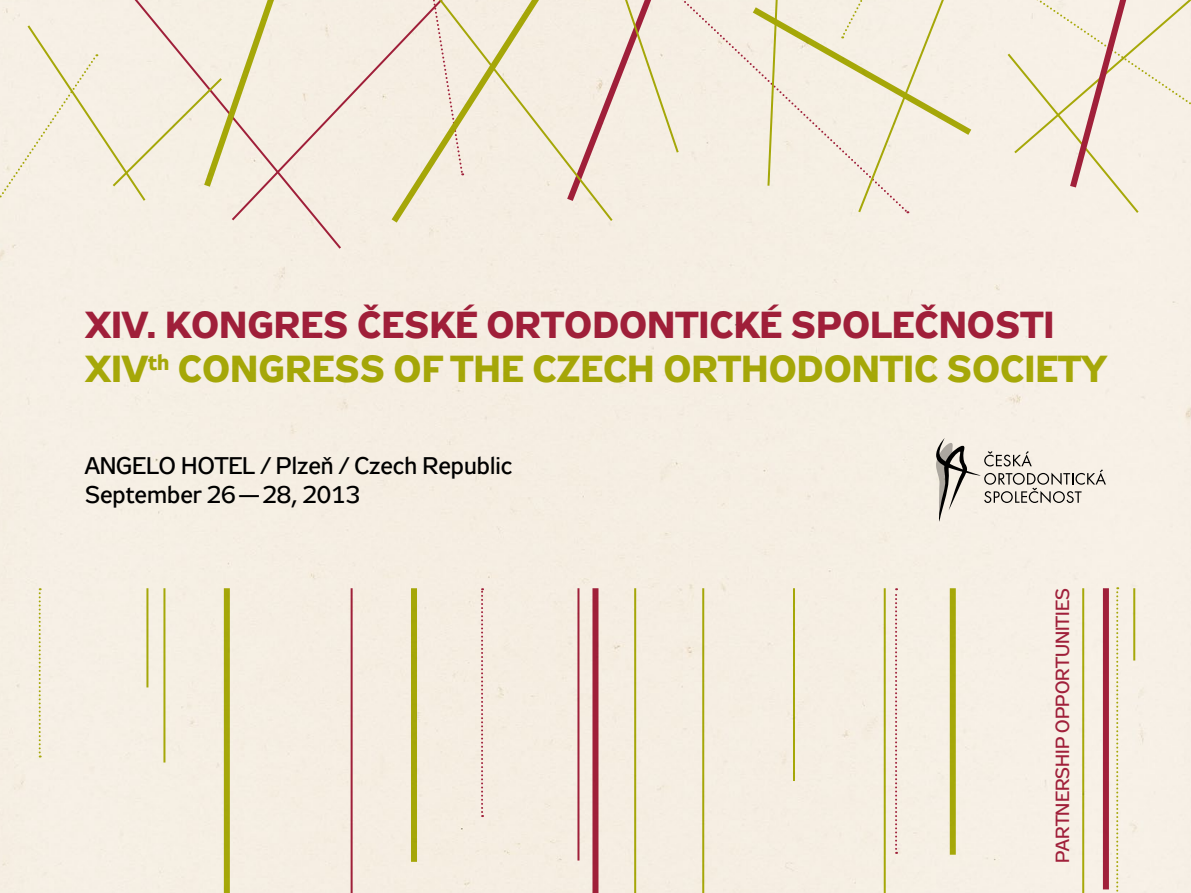
<style>
.page{position:relative;width:1191px;height:893px;background:#f6efe3}
.page>*{position:absolute;margin:0;border:0;box-sizing:border-box;transform-origin:0 0}
.t1{font:700 37.5px/44px "Zeppelin 32";color:#a62241}
.t2{font:24px/28.8px "Zeppelin 32";color:#000}
.t3{font:19px "Zeppelin 32";color:#a62241}
.s1{color:#acb30a}
</style>
<div class="page">
<p class="t1" style="left:85px;top:306px;width:1023px">XIV. KONGRES ČESKÉ ORTODONTICKÉ SPOLEČNOSTI<br><span class="s1">XIV</span><sup>th</sup> <span class="s1">CONGRESS OF THE CZECH ORTHODONTIC SOCIETY</span></p>
<p class="t2" style="left:85px;top:454px;width:429px">ANGELO HOTEL / Plzeň / Czech Republic<br>September 26—28, 2013</p>
<p class="t3" style="left:1052px;top:863px;width:276px;rotate:-90deg">PARTNERSHIP OPPORTUNITIES</p>
</div>
